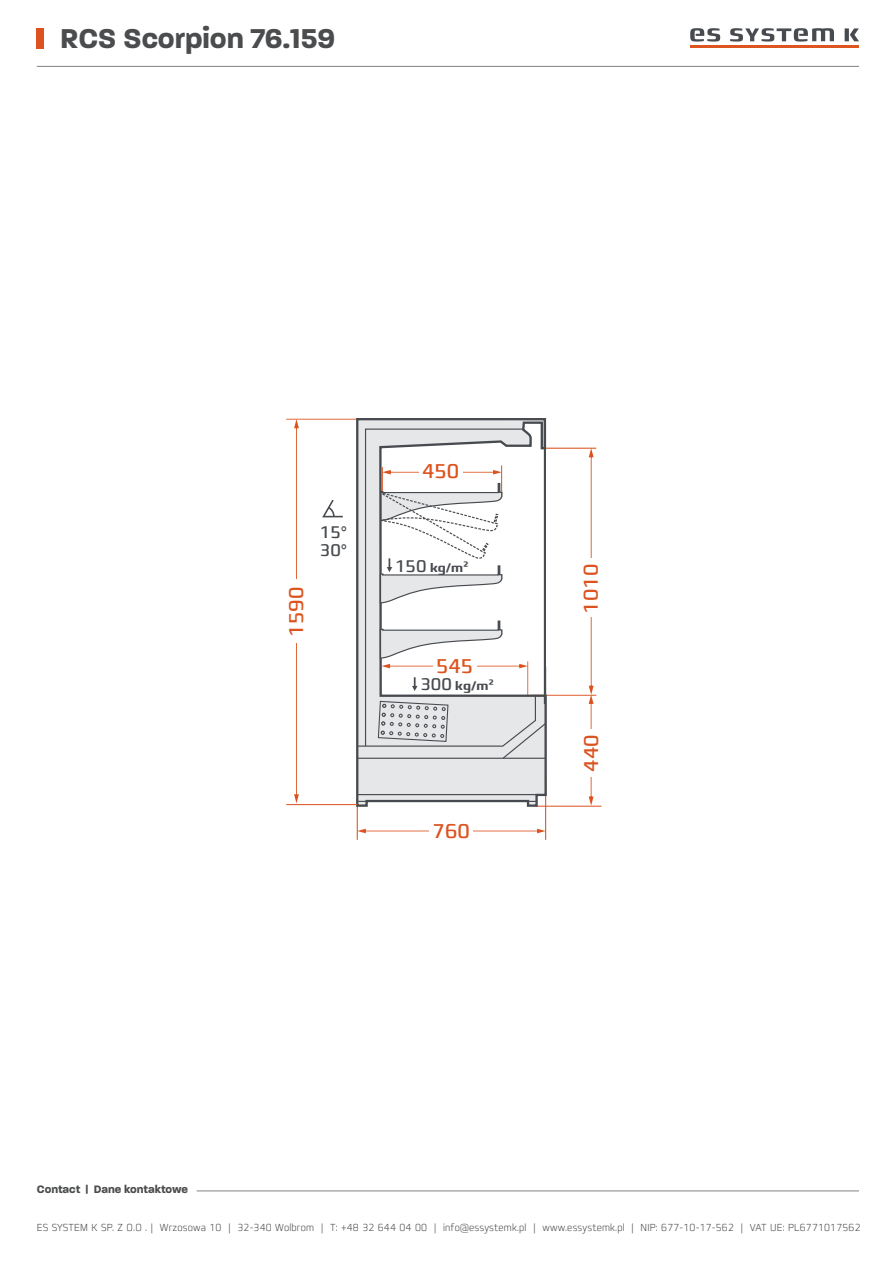
<style>
.page{position:relative;width:893px;height:1263px;background:#fff}
.page>*{position:absolute;margin:0;border:0;box-sizing:border-box;transform-origin:0 0}
.nazawa_pelna{font:700 29.55px "Paralucent";color:#4b4c4d}
.t1{font:condensed 20.4px "Francker Pro";color:#dc531f}
.t2{font:condensed 17.25px/17.7px "Francker Pro";color:#474a4e}
.t3{font:600 12.3px "Francker Std";letter-spacing:-.005em;color:#474a4e}
.karty_techniczne{font:700 11.7px "Paralucent";color:#4b4c4d}
.karty_techniczne-2{font:200 condensed 10.35px "Francker CYR";letter-spacing:.015em;color:#4b4c4d}
.s1{font-family:"Francker Pro";font-weight:400;font-stretch:condensed;font-size:17.25px}
</style>
<div class="page">
<hr style="left:690px;top:45px;width:169px;height:3px;background:#dd551f">
<svg style="left:690px;top:28px;width:30px;height:14px"></svg>
<svg style="left:845px;top:28px;width:14px;height:13px"></svg>
<svg style="left:730px;top:28px;width:104px;height:14px"></svg>
<hr style="left:37px;top:66px;width:822px;height:1px;background:#808285">
<hr style="left:197px;top:1190px;width:662px;height:1px;background:#808285">
<div style="left:37px;top:28px;width:7px;height:20px;background:#dc531f"></div>
<hr style="left:546px;top:448px;width:50px;height:1px;background:#dc531f">
<hr style="left:535px;top:806px;width:66px;height:1px;background:#dc531f">
<hr style="left:532px;top:695px;width:64px;height:1px;background:#dc531f">
<svg style="left:589px;top:448px;width:5px;height:358px"></svg>
<div style="left:579px;top:730px;width:24px;height:47px;background:#fff"></div>
<div style="left:579px;top:558px;width:24px;height:58px;background:#fff"></div>
<hr style="left:286px;top:418px;width:216px;height:2px;background:#dc531f">
<hr style="left:357px;top:798px;width:1px;height:42px;background:#dc531f">
<hr style="left:545px;top:778px;width:1px;height:62px;background:#dc531f">
<svg style="left:355px;top:418px;width:193px;height:390px"></svg>
<hr style="left:357px;top:794px;width:187px;height:1px;background:#474a4e">
<hr style="left:357px;top:801px;width:179px;height:1px;background:#474a4e">
<svg style="left:364px;top:428px;width:160px;height:192px"></svg>
<svg style="left:357px;top:829px;width:189px;height:4px"></svg>
<hr style="left:544px;top:420px;width:2px;height:284px;background:#474a4e">
<hr style="left:286px;top:804px;width:71px;height:1px;background:#dc531f">
<svg style="left:294px;top:419px;width:5px;height:384px"></svg>
<svg style="left:322px;top:500px;width:21px;height:17px"></svg>
<div style="left:419px;top:460px;width:44px;height:24px;background:#fff"></div>
<div style="left:429px;top:819px;width:44px;height:24px;background:#fff"></div>
<svg style="left:356px;top:620px;width:191px;height:140px"></svg>
<svg style="left:364px;top:465px;width:139px;height:139px"></svg>
<div style="left:284px;top:579px;width:24px;height:64px;background:#fff"></div>
<p class="nazawa_pelna" style="left:60px;top:20px;width:276px">RCS Scorpion 76.159</p>
<p class="t1" style="left:284px;top:637px;width:51px;rotate:-90deg">1590</p>
<p class="t2" style="left:320px;top:524px;width:29px">15°<br>30°</p>
<p class="t1" style="left:422px;top:458px;width:39px">450</p>
<p class="t3" style="left:395px;top:560px;width:75px"><span class="s1">150</span> kg/m²</p>
<p class="t1" style="left:436px;top:653px;width:39px">545</p>
<p class="t3" style="left:420px;top:678px;width:75px"><span class="s1">300</span> kg/m²</p>
<p class="t1" style="left:433px;top:818px;width:39px">760</p>
<p class="t1" style="left:578px;top:614px;width:51px;rotate:-90deg">1010</p>
<p class="t1" style="left:578px;top:772px;width:39px;rotate:-90deg">440</p>
<p class="karty_techniczne" style="left:37px;top:1182px;width:153px">Contact | Dane kontaktowe</p>
<p class="karty_techniczne-2" style="left:37px;top:1221px;width:825px">ES SYSTEM K SP. Z O.O . | Wrzosowa 10 | 32-340 Wolbrom | T: +48 32 644 04 00 | info@essystemk.pl | www.essystemk.pl | NIP: 677-10-17-562 | VAT UE: PL6771017562</p>
</div>
